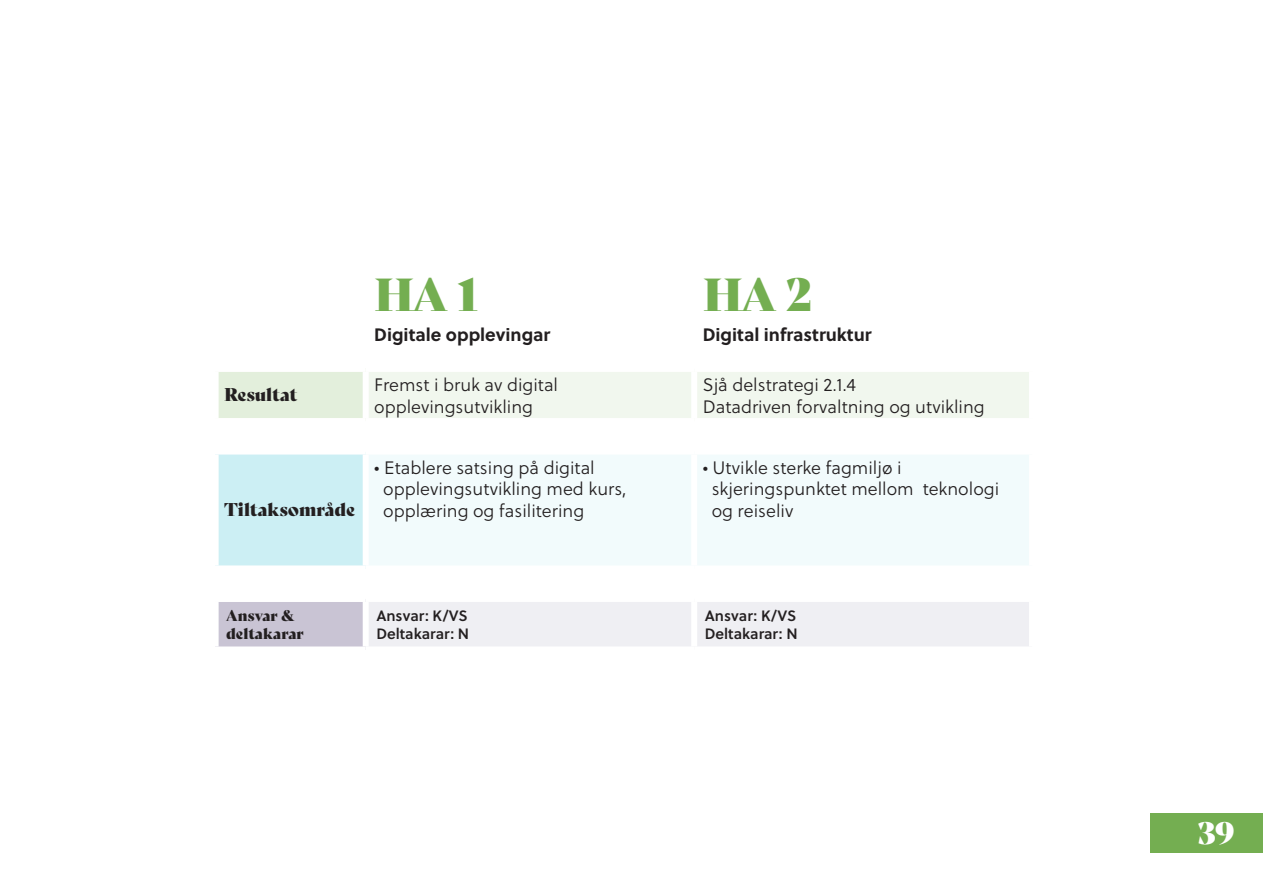
<style>
.page{position:relative;width:1263px;height:893px;background:#fff}
.page>*{position:absolute;margin:0;border:0;box-sizing:border-box;transform-origin:0 0}
.t1{font:45px "Bely Display";color:#74ae51}
.t2{font:30px "Bely Display";color:#fff}
.t3{font:18px "Soleil Lt";color:#231f20}
.t4{font:700 18px "Soleil";color:#231f20}
.t5{font:18px "Bely Display";color:#231f20}
.t6{font:15px "Soleil Sb";color:#231f20}
.t7{font:15px "Bely Display";color:#231f20}
</style>
<div class="page">
<div style="left:1151px;top:813px;width:112px;height:40px;background:#74ae51"></div>
<div style="left:216px;top:369px;width:150px;height:52px;background:#e3efdc"></div>
<div style="left:369px;top:372px;width:660px;height:46px;background:#f1f7ee"></div>
<div style="left:216px;top:452px;width:150px;height:116px;background:#cceff4"></div>
<div style="left:369px;top:455px;width:660px;height:110px;background:#f2fbfc"></div>
<div style="left:216px;top:599px;width:150px;height:50px;background:#c9c4d4"></div>
<div style="left:369px;top:602px;width:660px;height:44px;background:#efeff3"></div>
<div style="left:213px;top:366px;width:153px;height:6px;background:#fff"></div>
<div style="left:213px;top:372px;width:6px;height:46px;background:#fff"></div>
<div style="left:363px;top:372px;width:6px;height:46px;background:#fff"></div>
<div style="left:691px;top:372px;width:6px;height:46px;background:#fff"></div>
<div style="left:213px;top:418px;width:153px;height:6px;background:#fff"></div>
<div style="left:213px;top:449px;width:153px;height:6px;background:#fff"></div>
<div style="left:213px;top:455px;width:6px;height:110px;background:#fff"></div>
<div style="left:363px;top:455px;width:6px;height:110px;background:#fff"></div>
<div style="left:691px;top:455px;width:6px;height:110px;background:#fff"></div>
<div style="left:213px;top:565px;width:153px;height:6px;background:#fff"></div>
<div style="left:213px;top:596px;width:153px;height:6px;background:#fff"></div>
<div style="left:213px;top:602px;width:6px;height:44px;background:#fff"></div>
<div style="left:363px;top:602px;width:6px;height:44px;background:#fff"></div>
<div style="left:691px;top:602px;width:6px;height:44px;background:#fff"></div>
<div style="left:213px;top:646px;width:153px;height:6px;background:#fff"></div>
<p class="t1" style="left:374px;top:258px;width:105px">HA 1</p>
<p class="t1" style="left:703px;top:258px;width:110px">HA 2</p>
<p class="t4" style="left:374px;top:321px;width:178px">Digitale opplevingar</p>
<p class="t4" style="left:703px;top:321px;width:170px">Digital infrastruktur</p>
<p class="t5" style="left:224px;top:380px;width:75px">Resultat</p>
<p class="t3" style="left:374px;top:372px;width:185px">Fremst i bruk av digital</p>
<p class="t3" style="left:374px;top:394px;width:160px">opplevingsutvikling</p>
<p class="t3" style="left:703px;top:372px;width:155px">Sjå delstrategi 2.1.4</p>
<p class="t3" style="left:703px;top:394px;width:284px">Datadriven forvaltning og utvikling</p>
<p class="t5" style="left:224px;top:495px;width:133px">Tiltaksområde</p>
<p class="t3" style="left:374px;top:455px;width:222px">• Etablere satsing på digital</p>
<p class="t3" style="left:383px;top:476px;width:245px">opplevingsutvikling med kurs,</p>
<p class="t3" style="left:383px;top:498px;width:203px">opplæring og fasilitering</p>
<p class="t3" style="left:703px;top:455px;width:200px">• Utvikle sterke fagmiljø i</p>
<p class="t3" style="left:712px;top:476px;width:289px">skjeringspunktet mellom teknologi</p>
<p class="t3" style="left:712px;top:498px;width:83px">og reiseliv</p>
<p class="t7" style="left:226px;top:603px;width:70px">Ansvar &amp;</p>
<p class="t7" style="left:226px;top:621px;width:79px">deltakarar</p>
<p class="t6" style="left:376px;top:604px;width:93px">Ansvar: K/VS</p>
<p class="t6" style="left:376px;top:622px;width:94px">Deltakarar: N</p>
<p class="t6" style="left:705px;top:604px;width:93px">Ansvar: K/VS</p>
<p class="t6" style="left:705px;top:622px;width:94px">Deltakarar: N</p>
<h2 class="t2" style="left:1198px;top:809px;width:39px">39</h2>
</div>
